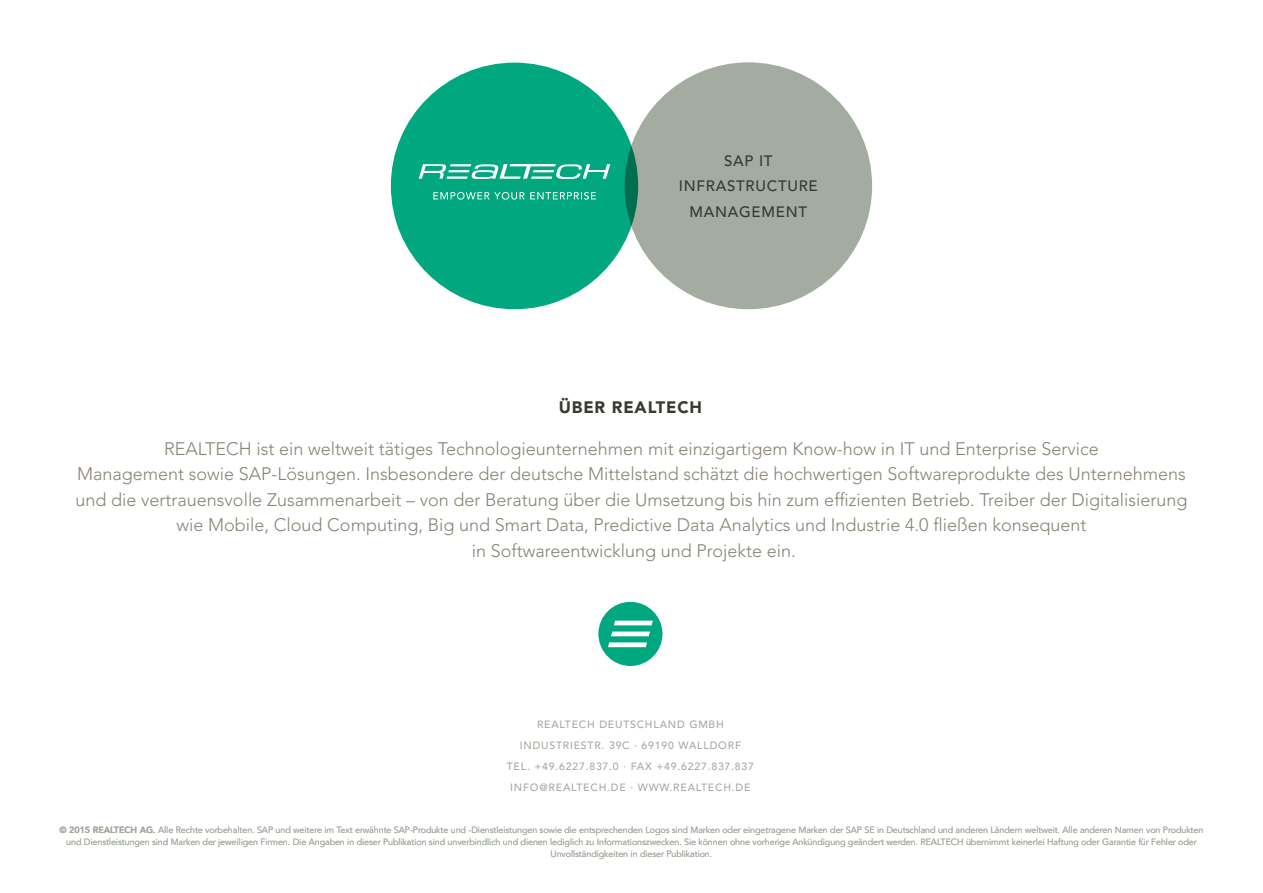
<style>
.page{position:relative;width:1263px;height:893px;background:#fff}
.page>*{position:absolute;margin:0;border:0;box-sizing:border-box;transform-origin:0 0}
.subline{font:300 18px/25.5px "Avenir LT Std";color:#878275;text-align:center}
.headline_abschnitt{font:900 16.5px "Avenir LT Std";letter-spacing:.05em;color:#363b31}
.rubrizierung_gross{font:500 15px "Avenir LT Std";letter-spacing:.05em;color:#363b31}
.rubrizierung_klein{font:500 10.5px "Avenir LT Std";letter-spacing:.075em;color:#a4aba0}
.t1{font:9px/12px "Avenir LT Std";letter-spacing:-.01em;color:#a4aba0;text-align:center}
.s1{font-weight:800}
</style>
<div class="page">
<div style="left:391px;top:63px;width:247px;height:246px;background:#00a77f;border-radius:50%"></div>
<svg style="left:433px;top:192px;width:163px;height:8px"></svg>
<svg style="left:419px;top:164px;width:191px;height:15px"></svg>
<div style="left:624px;top:62px;width:248px;height:247px;background:#a4aba0;border-radius:50%"></div>
<div style="left:598px;top:602px;width:64px;height:64px;background:#00a77f;border-radius:50%"></div>
<svg style="left:611px;top:631px;width:39px;height:5px"></svg>
<svg style="left:608px;top:642px;width:39px;height:5px"></svg>
<svg style="left:614px;top:621px;width:39px;height:4px"></svg>
<p class="rubrizierung_gross" style="left:724px;top:152px;width:50px">SAP IT</p>
<p class="rubrizierung_gross" style="left:679px;top:178px;width:140px">INFRASTRUCTURE</p>
<p class="rubrizierung_gross" style="left:689px;top:203px;width:119px">MANAGEMENT</p>
<p class="headline_abschnitt" style="left:559px;top:397px;width:145px">ÜBER REALTECH</p>
<p class="subline" style="left:76px;top:436px;width:1113px">REALTECH ist ein weltweit tätiges Technologieunternehmen mit einzigartigem Know-how in IT und Enterprise Service<br>Management sowie SAP-Lösungen. Insbesondere der deutsche Mittelstand schätzt die hochwertigen Softwareprodukte des Unternehmens und die vertrauensvolle Zusammenarbeit – von der Beratung über die Umsetzung bis hin zum effizienten Betrieb. Treiber der Digitalisierung wie Mobile, Cloud Computing, Big und Smart Data, Predictive Data Analytics und Industrie 4.0 fließen konsequent<br>in Softwareentwicklung und Projekte ein.</p>
<p class="rubrizierung_klein" style="left:537px;top:718px;width:188px">REALTECH DEUTSCHLAND GMBH</p>
<p class="rubrizierung_klein" style="left:520px;top:739px;width:223px">INDUSTRIESTR. 39C · 69190 WALLDORF</p>
<p class="rubrizierung_klein" style="left:507px;top:760px;width:249px">TEL. +49.6227.837.0 · FAX +49.6227.837.837</p>
<p class="rubrizierung_klein" style="left:510px;top:781px;width:242px">INFO@REALTECH.DE · WWW.REALTECH.DE</p>
<p class="t1" style="left:60px;top:824px;width:1145px"><span class="s1">© 2015 REALTECH AG.</span> Alle Rechte vorbehalten. SAP und weitere im Text erwähnte SAP-Produkte und -Dienstleistungen sowie die entsprechenden Logos sind Marken oder eingetragene Marken der SAP SE in Deutschland und anderen Ländern weltweit. Alle anderen Namen von Produkten und Dienstleistungen sind Marken der jeweiligen Firmen. Die Angaben in dieser Publikation sind unverbindlich und dienen lediglich zu Informationszwecken. Sie können ohne vorherige Ankündigung geändert werden. REALTECH übernimmt keinerlei Haftung oder Garantie für Fehler oder<br>Unvollständigkeiten in dieser Publikation.</p>
</div>
